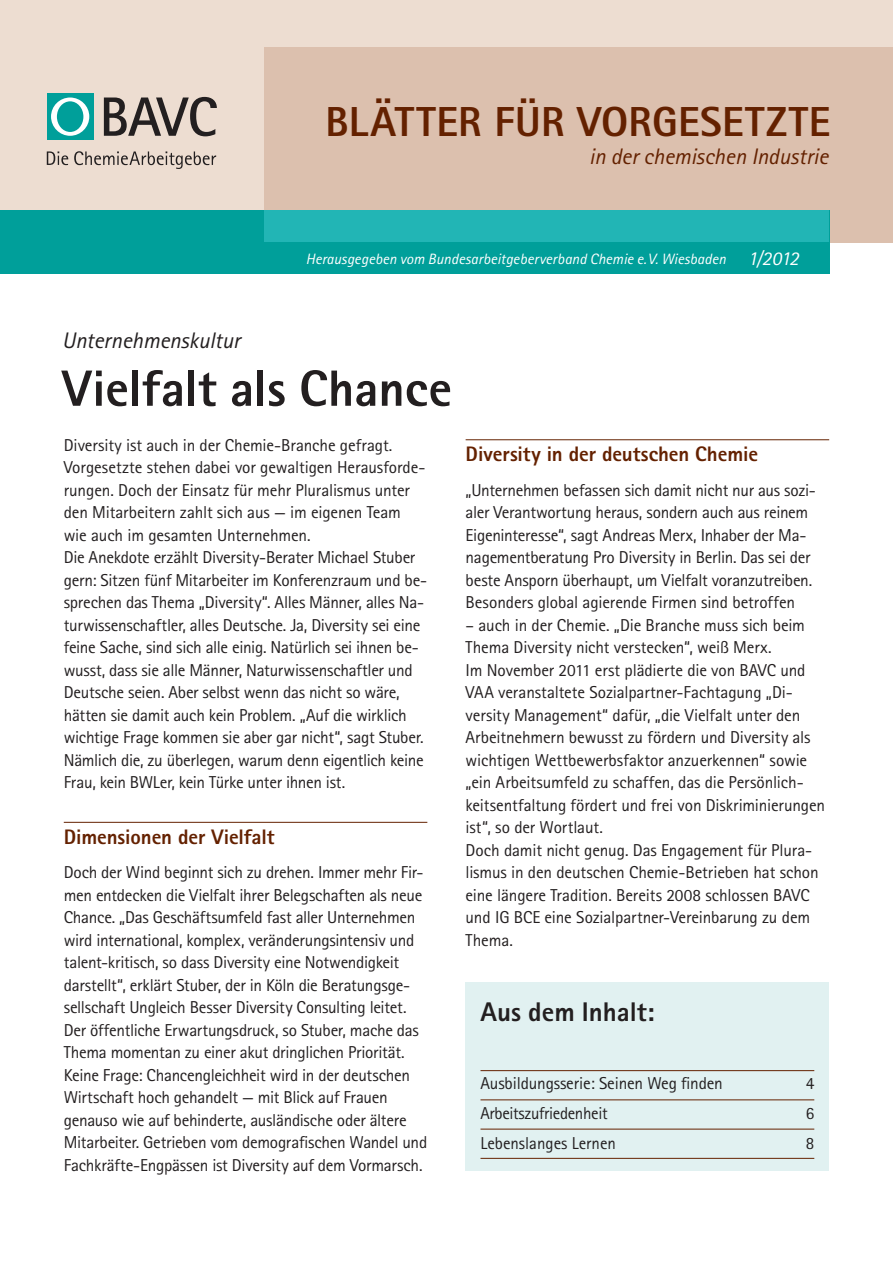
<style>
.page{position:relative;width:893px;height:1263px;background:#fff}
.page>*{position:absolute;margin:0;border:0;box-sizing:border-box;transform-origin:0 0}
.t1{font:800 51px "Rotis Sans Serif Std";letter-spacing:-.005em;color:#231f20}
.t2{font:800 42px "Rotis Sans Serif Std";letter-spacing:.01em;color:#642100}
.t3{font:800 27px "Rotis Sans Serif Std";color:#231f20}
.t4{font:italic 22.5px "Rotis Sans Serif Std";letter-spacing:-.005em;color:#642100}
.t5{font:italic 22.5px "Rotis Sans Serif Std";letter-spacing:-.005em;color:#231f20}
.t6{font:800 21px "Rotis Sans Serif Std";letter-spacing:-.005em;color:#642100}
.t7{font:17.25px/22.5px "Rotis Sans Serif Std";letter-spacing:-.015em;color:#231f20}
.t8{font:italic 15px "Rotis Sans Serif Std";letter-spacing:.005em;color:#fff}
.s1{font-size:19.5px}
</style>
<div class="page">
<div style="left:0;top:0;width:893px;height:222px;background:#edddd1"></div>
<div style="left:265px;top:47px;width:628px;height:195px;background:#dcc0ae"></div>
<div style="left:0;top:210px;width:829px;height:64px;background:#009f9a"></div>
<div style="left:265px;top:210px;width:564px;height:32px;background:#22b5b5"></div>
<svg style="left:104px;top:97px;width:113px;height:39px"></svg>
<svg style="left:47px;top:151px;width:21px;height:14px"></svg>
<svg style="left:74px;top:151px;width:142px;height:18px"></svg>
<div style="left:47px;top:93px;width:47px;height:47px;background:#009f9a"></div>
<svg style="left:51px;top:98px;width:38px;height:38px"></svg>
<div style="left:466px;top:982px;width:363px;height:189px;background:#e1f1f1"></div>
<hr style="left:480px;top:1070px;width:334px;height:1px;background:#642100">
<hr style="left:480px;top:1158px;width:334px;height:1px;background:#642100">
<hr style="left:480px;top:1129px;width:334px;height:1px;background:#642100">
<hr style="left:480px;top:1099px;width:334px;height:1px;background:#642100">
<hr style="left:64px;top:822px;width:363px;height:1px;background:#642100">
<hr style="left:466px;top:439px;width:363px;height:1px;background:#642100">
<h2 class="t2" style="left:326px;top:95px;width:506px">Blätter für Vorgesetzte</h2>
<h3 class="t4" style="left:589px;top:143px;width:241px">in der chemischen Industrie</h3>
<p class="t8" style="left:306px;top:250px;width:495px">Herausgegeben vom Bundesarbeitgeberverband Chemie e.V. Wiesbaden <span class="s1">1/2012</span></p>
<h3 class="t5" style="left:62px;top:327px;width:180px">Unternehmenskultur</h3>
<h1 class="t1" style="left:62px;top:356px;width:391px">Vielfalt als Chance</h1>
<p class="t7" style="left:64px;top:434px;width:365px">Diversity ist auch in der Chemie-Branche gefragt.<br>Vorgesetzte stehen dabei vor gewaltigen Herausforde&shy;rungen. Doch der Einsatz für mehr Pluralismus unter den Mitarbeitern zahlt sich aus — im eigenen Team wie auch im gesamten Unternehmen.<br>Die Anekdote erzählt Diversity-Berater Michael Stuber gern: Sitzen fünf Mitarbeiter im Konferenzraum und be&shy;sprechen das Thema „Diversity“. Alles Männer, alles Na&shy;turwissenschaftler, alles Deutsche. Ja, Diversity sei eine feine Sache, sind sich alle einig. Natürlich sei ihnen be&shy;wusst, dass sie alle Männer, Naturwissenschaftler und Deutsche seien. Aber selbst wenn das nicht so wäre, hätten sie damit auch kein Problem. „Auf die wirklich wichtige Frage kommen sie aber gar nicht“, sagt Stuber.<br>Nämlich die, zu überlegen, warum denn eigentlich keine Frau, kein BWLer, kein Türke unter ihnen ist.</p>
<p class="t6" style="left:64px;top:823px;width:212px">Dimensionen der Vielfalt</p>
<p class="t7" style="left:64px;top:861px;width:365px">Doch der Wind beginnt sich zu drehen. Immer mehr Fir&shy;men entdecken die Vielfalt ihrer Belegschaften als neue Chance. „Das Geschäftsumfeld fast aller Unternehmen wird international, komplex, veränderungsintensiv und talent-kritisch, so dass Diversity eine Notwendigkeit darstellt“, erklärt Stuber, der in Köln die Beratungsge&shy;sellschaft Ungleich Besser Diversity Consulting leitet.<br>Der öffentliche Erwartungsdruck, so Stuber, mache das Thema momentan zu einer akut dringlichen Priorität.<br>Keine Frage: Chancengleichheit wird in der deutschen Wirtschaft hoch gehandelt — mit Blick auf Frauen genauso wie auf behinderte, ausländische oder ältere Mitarbeiter. Getrieben vom demografischen Wandel und Fachkräfte-Engpässen ist Diversity auf dem Vormarsch.</p>
<p class="t6" style="left:466px;top:441px;width:294px">Diversity in der deutschen Chemie</p>
<p class="t7" style="left:466px;top:479px;width:352px">„Unternehmen befassen sich damit nicht nur aus sozi&shy;aler Verantwortung heraus, sondern auch aus reinem Eigeninteresse“, sagt Andreas Merx, Inhaber der Ma&shy;nagementberatung Pro Diversity in Berlin. Das sei der beste Ansporn überhaupt, um Vielfalt voranzutreiben.<br>Besonders global agierende Firmen sind betroffen</p>
<p class="t7" style="left:466px;top:613px;width:361px">– auch in der Chemie. „Die Branche muss sich beim Thema Diversity nicht verstecken“, weiß Merx.<br>Im November 2011 erst plädierte die von BAVC und VAA veranstaltete Sozialpartner-Fachtagung „Di&shy;versity Management“ dafür, „die Vielfalt unter den Arbeitnehmern bewusst zu fördern und Diversity als wichtigen Wettbewerbsfaktor anzuerkennen“ sowie „ein Arbeitsumfeld zu schaffen, das die Persönlich&shy;keitsentfaltung fördert und frei von Diskriminierungen ist“, so der Wortlaut.<br>Doch damit nicht genug. Das Engagement für Plura&shy;lismus in den deutschen Chemie-Betrieben hat schon eine längere Tradition. Bereits 2008 schlossen BAVC und IG BCE eine Sozialpartner-Vereinbarung zu dem Thema.</p>
<h3 class="t3" style="left:480px;top:994px;width:176px">Aus dem Inhalt:</h3>
<p class="t7" style="left:480px;top:1072px;width:244px">Ausbildungsserie: Seinen Weg finden</p>
<p class="t7" style="left:806px;top:1072px;width:10px">4</p>
<p class="t7" style="left:480px;top:1102px;width:129px">Arbeitszufriedenheit</p>
<p class="t7" style="left:806px;top:1102px;width:10px">6</p>
<p class="t7" style="left:480px;top:1132px;width:137px">Lebenslanges Lernen</p>
<p class="t7" style="left:806px;top:1132px;width:10px">8</p>
</div>
